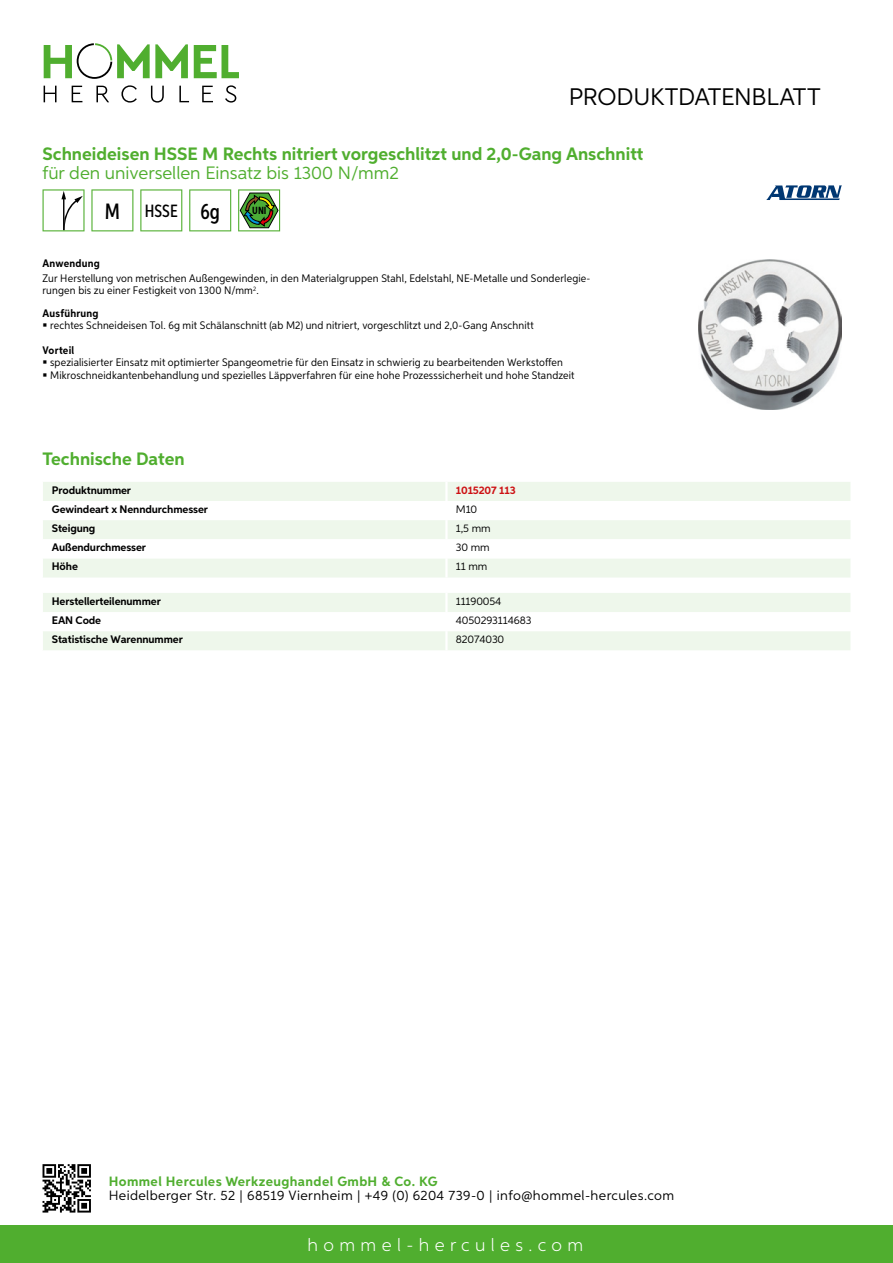
<style>
.page{position:relative;width:893px;height:1263px;background:#fff}
.page>*{position:absolute;margin:0;border:0;box-sizing:border-box;transform-origin:0 0}
.t1{font:24px "Aspira";letter-spacing:-.01em;color:#000}
.t2{font:700 18px "Aspira";color:#50ae2f}
.t3{font:18px "Aspira";color:#50ae2f}
.t4{font:300 18px "Aspira";letter-spacing:.3em;color:#fff}
.t5{font:500 17.85px "Aspira XX Nar";color:#000}
.t6{font:13.5px "Aspira";letter-spacing:.03em;color:#000}
.t7{font:700 13.5px "Aspira";letter-spacing:.03em;color:#50ae2f}
.t8{font:10.95px/12px "Aspira Nar";letter-spacing:.015em;color:#000}
.t9{font:700 10.95px "Aspira";letter-spacing:-.01em;color:#000}
.t10{font:10.95px "Aspira";letter-spacing:-.01em;color:#000}
.t11{font:700 10.95px "Aspira Nar";letter-spacing:.02em;color:#000}
.t12{font:700 10.95px "Aspira";letter-spacing:-.01em;color:#cd1013}
.t13{font:700 10.35px "Aspira XX Nar";color:#000}
.s1{font-size:22.2px}
</style>
<div class="page">
<div style="left:0;top:1226px;width:893px;height:37px;background:#50ae2f"></div>
<svg style="left:43px;top:1164px;width:48px;height:48px"></svg>
<svg style="left:194px;top:45px;width:45px;height:33px"></svg>
<svg style="left:44px;top:43px;width:144px;height:36px"></svg>
<svg style="left:44px;top:86px;width:13px;height:16px"></svg>
<svg style="left:72px;top:86px;width:10px;height:16px"></svg>
<svg style="left:96px;top:86px;width:13px;height:16px"></svg>
<svg style="left:121px;top:85px;width:16px;height:18px"></svg>
<svg style="left:151px;top:86px;width:13px;height:17px"></svg>
<svg style="left:179px;top:86px;width:10px;height:16px"></svg>
<svg style="left:202px;top:86px;width:11px;height:16px"></svg>
<svg style="left:225px;top:85px;width:11px;height:18px"></svg>
<div style="left:43px;top:482px;width:807px;height:95px;background:#eef7eb"></div>
<svg style="left:43px;top:501px;width:807px;height:57px"></svg>
<hr style="left:445px;top:482px;width:3px;height:19px;background:#fff">
<hr style="left:445px;top:501px;width:3px;height:19px;background:#fff">
<hr style="left:445px;top:520px;width:3px;height:19px;background:#fff">
<hr style="left:445px;top:539px;width:3px;height:19px;background:#fff">
<hr style="left:445px;top:558px;width:3px;height:19px;background:#fff">
<svg style="left:43px;top:593px;width:807px;height:57px"></svg>
<hr style="left:445px;top:631px;width:3px;height:19px;background:#fff">
<svg style="left:43px;top:189px;width:42px;height:42px"></svg>
<svg style="left:91px;top:189px;width:42px;height:42px"></svg>
<svg style="left:140px;top:189px;width:42px;height:42px"></svg>
<svg style="left:189px;top:189px;width:42px;height:42px"></svg>
<svg style="left:238px;top:189px;width:42px;height:42px"></svg>
<img style="left:698px;top:259px;width:144px;height:150px">
<svg style="left:766px;top:185px;width:76px;height:15px"></svg>
<h1 class="t1" style="left:569px;top:82px;width:253px">Produktdatenblatt</h1>
<h2 class="t2" style="left:43px;top:142px;width:603px">Schneideisen HSSE M Rechts nitriert vorgeschlitzt und 2,0-Gang Anschnitt</h2>
<h2 class="t3" style="left:43px;top:162px;width:358px">für den universellen Einsatz bis 1300 N/mm2</h2>
<h3 class="t5" style="left:105px;top:200px;width:117px"><span class="s1">M</span> HSSE <span class="s1">6g</span></h3>
<p class="t13" style="left:252px;top:205px;width:16px">UNI</p>
<p class="t11" style="left:43px;top:257px;width:59px">Anwendung</p>
<p class="t8" style="left:43px;top:273px;width:549px">Zur Herstellung von metrischen Außengewinden, in den Materialgruppen Stahl, Edelstahl, NE-Metalle und Sonderlegie&shy;rungen bis zu einer Festigkeit von 1300 N/mm<sup>2</sup>.</p>
<p class="t11" style="left:43px;top:306px;width:58px">Ausführung</p>
<p class="t8" style="left:50px;top:319px;width:485px">rechtes Schneideisen Tol. 6g mit Schälanschnitt (ab M2) und nitriert, vorgeschlitzt und 2,0-Gang Anschnitt</p>
<p class="t11" style="left:43px;top:343px;width:33px">Vorteil</p>
<p class="t8" style="left:50px;top:356px;width:526px;line-height:12.8px">spezialisierter Einsatz mit optimierter Spangeometrie für den Einsatz in schwierig zu bearbeitenden Werkstoffen<br>Mikroschneidkantenbehandlung und spezielles Läppverfahren für eine hohe Prozesssicherheit und hohe Standzeit</p>
<h2 class="t2" style="left:43px;top:448px;width:144px">Technische Daten</h2>
<p class="t9" style="left:52px;top:483px;width:81px">Produktnummer</p>
<p class="t12" style="left:456px;top:483px;width:61px">1015207 113</p>
<p class="t9" style="left:52px;top:502px;width:158px">Gewindeart x Nenndurchmesser</p>
<p class="t10" style="left:456px;top:502px;width:23px">M10</p>
<p class="t9" style="left:52px;top:521px;width:45px">Steigung</p>
<p class="t10" style="left:456px;top:522px;width:36px">1,5 mm</p>
<p class="t9" style="left:52px;top:541px;width:96px">Außendurchmesser</p>
<p class="t10" style="left:456px;top:541px;width:35px">30 mm</p>
<p class="t9" style="left:52px;top:560px;width:28px">Höhe</p>
<p class="t10" style="left:456px;top:560px;width:33px">11 mm</p>
<p class="t9" style="left:52px;top:594px;width:111px">Herstellerteilenummer</p>
<p class="t10" style="left:456px;top:594px;width:47px">11190054</p>
<p class="t9" style="left:52px;top:613px;width:51px">EAN Code</p>
<p class="t10" style="left:456px;top:613px;width:77px">4050293114683</p>
<p class="t9" style="left:52px;top:633px;width:132px">Statistische Warennummer</p>
<p class="t10" style="left:456px;top:633px;width:50px">82074030</p>
<p class="t7" style="left:109px;top:1172px;width:330px">Hommel Hercules Werkzeughandel GmbH &amp; Co. KG</p>
<p class="t6" style="left:109px;top:1187px;width:567px">Heidelberger Str. 52 | 68519 Viernheim | +49 (0) 6204 739-0 | info@hommel-hercules.com</p>
<h2 class="t4" style="left:307px;top:1234px;width:277px">hommel-hercules.com</h2>
</div>
